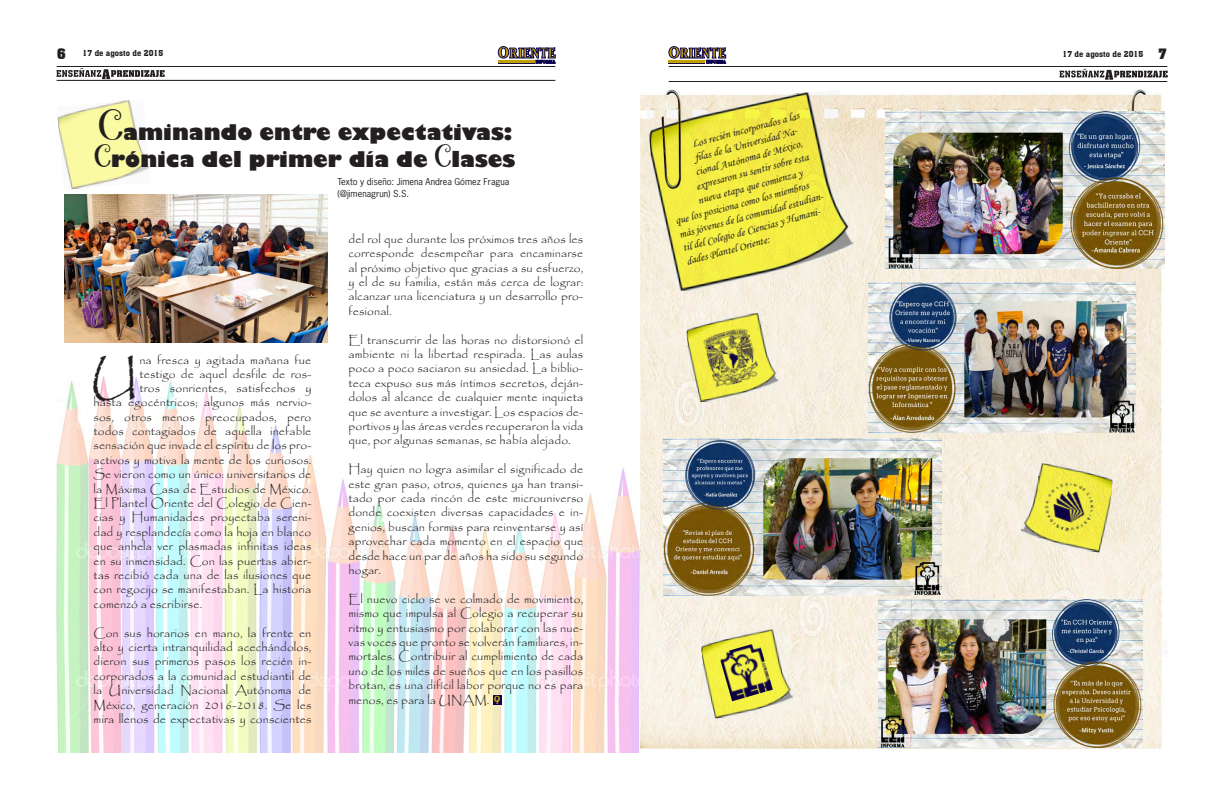
<style>
.page{position:relative;width:1224px;height:792px;background:#fff}
.page>*{position:absolute;margin:0;border:0;box-sizing:border-box;transform-origin:0 0}
.t1{font:46.9px "Papyrus";color:#231f20}
.t2{font:800 21px "Gill Sans";color:#231f20}
.t3{font:12px/14.4px "Papyrus";letter-spacing:.01em;color:#231f20;text-align:justify}
.t4{font:11px "Monotype Corsiva";color:#231f20}
.t5{font:700 10px "Oranda BT";color:#deb308}
.t6{font:9px "News Gothic Std";color:#231f20}
.t7{font:8px "Aachen BT";color:#231f20}
.t8{font:700 7px "Oranda BT";color:#deb308}
.s1{font-weight:700;font-size:14px}
.s2{font-family:"give me some sugar";font-weight:400;font-size:43px}
</style>
<div class="page">
<svg style="left:1060px;top:69px;width:108px;height:11px"></svg>
<svg style="left:56px;top:68px;width:109px;height:11px"></svg>
<hr style="left:57px;top:66px;width:498px;height:1px;background:#231f20">
<hr style="left:57px;top:80px;width:498px;height:1px;background:#231f20">
<hr style="left:669px;top:81px;width:498px;height:1px;background:#231f20">
<hr style="left:669px;top:66px;width:498px;height:1px;background:#231f20">
<svg style="left:498px;top:47px;width:11px;height:11px"></svg>
<div style="left:498px;top:46px;width:11px;height:12px;border:1px solid #0a024e;border-radius:50%"></div>
<div style="left:501px;top:48px;width:5px;height:9px;background:#fff;border-radius:50%"></div>
<div style="left:501px;top:48px;width:5px;height:9px;border:1px solid #0a024e;border-radius:50%"></div>
<svg style="left:509px;top:47px;width:47px;height:16px"></svg>
<hr style="left:498px;top:60px;width:36px;height:3px;background:#19114b">
<hr style="left:498px;top:60px;width:36px;height:2px;background:#c39f06">
<div style="left:669px;top:46px;width:10px;height:12px;border:1px solid #0a024e;border-radius:50%"></div>
<svg style="left:672px;top:47px;width:54px;height:16px"></svg>
<hr style="left:669px;top:60px;width:36px;height:3px;background:#19114b">
<hr style="left:669px;top:60px;width:36px;height:2px;background:#c39f06">
<img style="left:57px;top:100px;width:93px;height:90px">
<img style="left:640px;top:89px;width:528px;height:661px">
<img style="left:57px;top:376px;width:583px;height:376px">
<img style="left:879px;top:600px;width:263px;height:148px">
<img style="left:869px;top:282px;width:267px;height:150px">
<img style="left:664px;top:439px;width:278px;height:156px">
<img style="left:886px;top:112px;width:278px;height:156px">
<img style="left:647px;top:90px;width:209px;height:203px">
<img style="left:65px;top:194px;width:262px;height:149px">
<img style="left:685px;top:312px;width:94px;height:91px">
<img style="left:700px;top:628px;width:94px;height:91px">
<img style="left:1020px;top:462px;width:93px;height:91px">
<div style="left:493px;top:696px;width:9px;height:9px;background:#0a024e"></div>
<img style="left:1039px;top:477px;width:61px;height:60px">
<img style="left:702px;top:326px;width:59px;height:63px">
<img style="left:718px;top:642px;width:55px;height:59px">
<p class="t7" style="left:57px;top:49px;width:108px"><span class="s1">6</span> 17 de agosto de 2015</p>
<p class="t7" style="left:1063px;top:49px;width:106px">17 de agosto de 2015 <span class="s1">7</span></p>
<p class="t2" style="left:99px;top:119px;width:415px"><span class="s2">C</span>aminando entre expectativas:</p>
<p class="t2" style="left:95px;top:146px;width:422px"><span class="s2">c</span>rónica del primer día de <span class="s2">c</span>lases</p>
<p class="t6" style="left:337px;top:176px;width:173px">Texto y diseño: Jimena Andrea Gómez Fragua</p>
<p class="t6" style="left:337px;top:188px;width:73px">(@jimenagrun) S.S.</p>
<p class="t1" style="left:91px;top:349px;width:50px">U</p>
<p class="t3" style="left:139px;top:353px;width:174px">na fresca y agitada mañana fue</p>
<p class="t3" style="left:139px;top:367px;width:174px">testigo de aquel desfile de ros-</p>
<p class="t3" style="left:139px;top:381px;width:173px">tros sonrientes, satisfechos y</p>
<p class="t3" style="left:94px;top:395px;width:219px">hasta egocéntricos; algunos más nervio-</p>
<p class="t3" style="left:94px;top:409px;width:219px">sos, otros menos preocupados, pero</p>
<p class="t3" style="left:94px;top:424px;width:219px">todos contagiados de aquella inefable</p>
<p class="t3" style="left:94px;top:438px;width:219px">sensación que invade el espíritu de los pro-</p>
<p class="t3" style="left:94px;top:452px;width:219px">activos y motiva la mente de los curiosos.</p>
<p class="t3" style="left:94px;top:467px;width:219px">Se vieron como un único: universitarios de</p>
<p class="t3" style="left:94px;top:481px;width:219px">la Máxima Casa de Estudios de México.</p>
<p class="t3" style="left:94px;top:496px;width:219px">El Plantel Oriente del Colegio de Cien-</p>
<p class="t3" style="left:94px;top:510px;width:219px">cias y Humanidades proyectaba sereni-</p>
<p class="t3" style="left:94px;top:524px;width:219px">dad y resplandecía como la hoja en blanco</p>
<p class="t3" style="left:94px;top:539px;width:219px">que anhela ver plasmadas infinitas ideas</p>
<p class="t3" style="left:94px;top:553px;width:219px">en su inmensidad. Con las puertas abier-</p>
<p class="t3" style="left:94px;top:568px;width:219px">tas recibió cada una de las ilusiones que</p>
<p class="t3" style="left:94px;top:582px;width:219px">con regocijo se manifestaban. La historia</p>
<p class="t3" style="left:94px;top:596px;width:110px">comenzó a escribirse.</p>
<p class="t3" style="left:94px;top:625px;width:219px">Con sus horarios en mano, la frente en alto y cierta intranquilidad acechándolos, dieron sus primeros pasos los recién in&shy;corporados a la comunidad estudiantil de la Universidad Nacional Autónoma de México, generación 2016-2018. Se les mira llenos de expectativas y conscientes</p>
<p class="t3" style="left:349px;top:232px;width:236px">del rol que durante los próximos tres años les corresponde desempeñar para encaminarse al próximo objetivo que gracias a su esfuerzo, y el de su familia, están más cerca de lograr: alcanzar una licenciatura y un desarrollo pro&shy;fesional.</p>
<p class="t3" style="left:349px;top:332px;width:236px">El transcurrir de las horas no distorsionó el ambiente ni la libertad respirada. Las aulas poco a poco saciaron su ansiedad. La biblio&shy;teca expuso sus más íntimos secretos, deján&shy;dolos al alcance de cualquier mente inquieta que se aventure a investigar. Los espacios de&shy;portivos y las áreas verdes recuperaron la vida que, por algunas semanas, se había alejado.</p>
<p class="t3" style="left:349px;top:462px;width:236px">Hay quien no logra asimilar el significado de este gran paso, otros, quienes ya han transi&shy;tado por cada rincón de este microuniverso donde coexisten diversas capacidades e in&shy;genios, buscan formas para reinventarse y así aprovechar cada momento en el espacio que desde hace un par de años ha sido su segundo hogar.</p>
<p class="t3" style="left:349px;top:592px;width:236px">El nuevo ciclo se ve colmado de movimiento, mismo que impulsa al Colegio a recuperar su ritmo y entusiasmo por colaborar con las nue&shy;vas voces que pronto se volverán familiares, in&shy;mortales. Contribuir al cumplimiento de cada uno de los miles de sueños que en los pasillos brotan, es una difícil labor porque no es para menos, es para la UNAM.</p>
<p class="t5" style="left:494px;top:693px;width:8px">O</p>
<p class="t8" style="left:496px;top:698px;width:3px">I</p>
<p class="t4" style="left:691px;top:137px;width:112px;rotate:-15deg">Los recién incorporados a las</p>
<p class="t4" style="left:693px;top:151px;width:107px;rotate:-15deg">fi las de la Universidad Na-</p>
<p class="t4" style="left:694px;top:166px;width:112px;rotate:-15deg">cional Autónoma de México,</p>
<p class="t4" style="left:695px;top:180px;width:118px;rotate:-15deg">expresaron su sentir sobre esta</p>
<p class="t4" style="left:696px;top:194px;width:109px;rotate:-15deg">nueva etapa que comienza y</p>
<p class="t4" style="left:674px;top:214px;width:139px;rotate:-15deg">que los posiciona como los miembros</p>
<p class="t4" style="left:677px;top:228px;width:150px;rotate:-15deg">más jóvenes de la comunidad estudian-</p>
<p class="t4" style="left:681px;top:241px;width:143px;rotate:-15deg">til del Colegio de Ciencias y Humani-</p>
<p class="t4" style="left:685px;top:255px;width:88px;rotate:-15deg">dades Plantel Oriente:</p>
</div>
